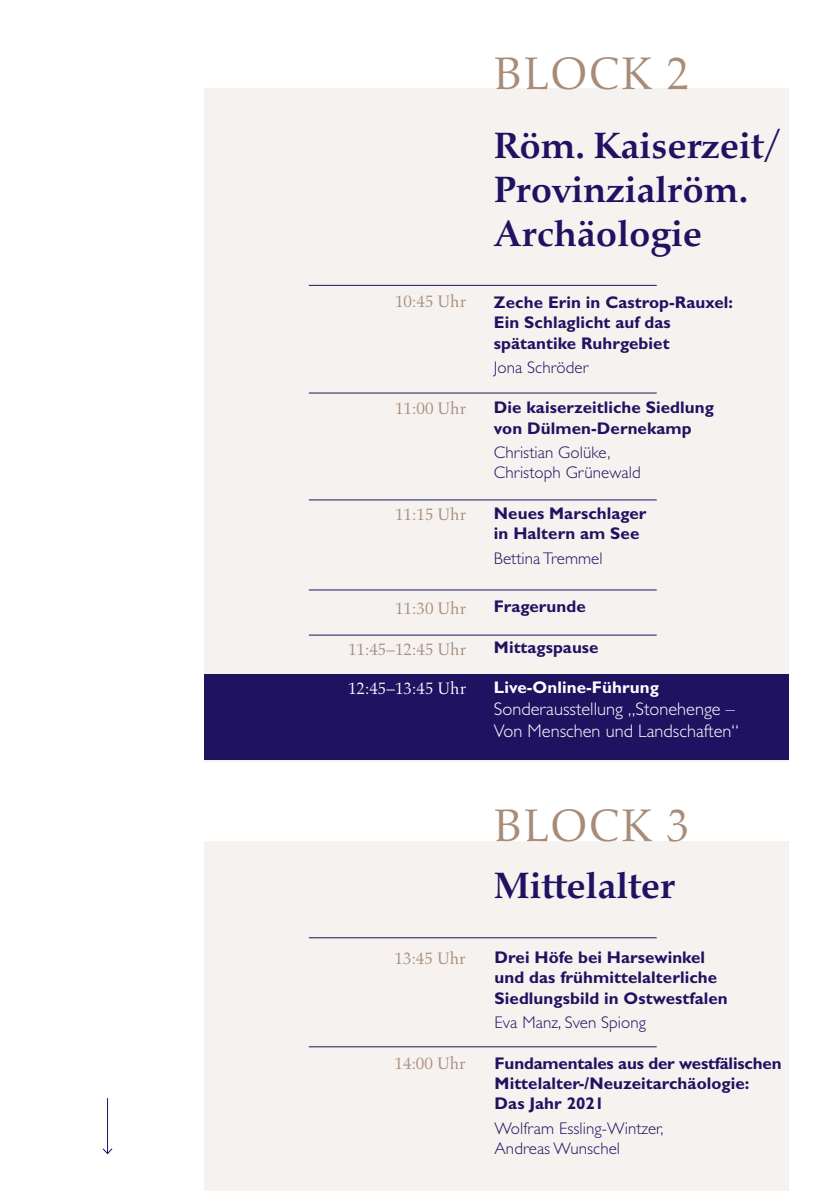
<style>
.page{position:relative;width:840px;height:1191px;background:#fff}
.page>*{position:absolute;margin:0;border:0;box-sizing:border-box;transform-origin:0 0}
.t1{font:46.6px "Aldus LT Std";letter-spacing:.03em;color:#a88c78}
.t2{font:700 36.6px/44px "Aldus Nova";color:#1f1261}
.t3{font:300 18.4px/22px "Gill Sans Std";color:#fff}
.t4{font:700 17px/20.2px "Gill Sans Std";letter-spacing:.005em;color:#1f1261}
.t5{font:300 17px/20.2px "Gill Sans Std";letter-spacing:.005em;color:#1f1261}
.t6{font:17px "Aldus LT Std";letter-spacing:.005em;color:#a88c78}
.t7{font:700 17px "Gill Sans Std";letter-spacing:.005em;color:#fff}
.t8{font:17px "Aldus LT Std";letter-spacing:.005em;color:#fff}
</style>
<div class="page">
<div style="left:204px;top:88px;width:584px;height:673px;background:#f5f2f0"></div>
<div style="left:204px;top:674px;width:584px;height:86px;background:#1f1261"></div>
<hr style="left:308px;top:285px;width:348px;height:1px;background:#1f1261">
<hr style="left:308px;top:393px;width:348px;height:1px;background:#1f1261">
<hr style="left:308px;top:499px;width:348px;height:1px;background:#1f1261">
<hr style="left:308px;top:589px;width:348px;height:1px;background:#1f1261">
<hr style="left:308px;top:635px;width:348px;height:1px;background:#1f1261">
<div style="left:204px;top:841px;width:584px;height:350px;background:#f5f2f0"></div>
<hr style="left:308px;top:937px;width:348px;height:1px;background:#1f1261">
<hr style="left:107px;top:1098px;width:1px;height:55px;background:#1f1261">
<svg style="left:102px;top:1147px;width:11px;height:7px"></svg>
<hr style="left:308px;top:1046px;width:348px;height:1px;background:#1f1261">
<p class="t6" style="left:395px;top:292px;width:73px">10:45 Uhr</p>
<p class="t6" style="left:395px;top:399px;width:73px">11:00 Uhr</p>
<p class="t6" style="left:395px;top:505px;width:73px">11:15 Uhr</p>
<p class="t6" style="left:395px;top:598px;width:73px">11:30 Uhr</p>
<p class="t6" style="left:348px;top:640px;width:120px">11:45–12:45 Uhr</p>
<p class="t8" style="left:348px;top:678px;width:120px">12:45–13:45 Uhr</p>
<h1 class="t1" style="left:493px;top:48px;width:197px">BLOCK 2</h1>
<h2 class="t2" style="left:493px;top:124px;width:288px">Röm. Kaiserzeit/<br>Provinzialröm.<br>Archäologie</h2>
<p class="t4" style="left:493px;top:292px;width:240px">Zeche Erin in Castrop-Rauxel:<br>Ein Schlaglicht auf das spätantike Ruhrgebiet</p>
<p class="t5" style="left:493px;top:357px;width:96px">Jona Schröder</p>
<p class="t4" style="left:493px;top:397px;width:221px">Die kaiserzeitliche Siedlung von Dülmen-Dernekamp</p>
<p class="t5" style="left:493px;top:442px;width:148px">Christian Golüke,<br>Christoph Grünewald</p>
<p class="t4" style="left:493px;top:503px;width:154px">Neues Marschlager in Haltern am See</p>
<p class="t5" style="left:493px;top:548px;width:110px">Bettina Tremmel</p>
<p class="t4" style="left:493px;top:596px;width:93px">Fragerunde</p>
<p class="t4" style="left:493px;top:637px;width:106px">Mittagspause</p>
<p class="t7" style="left:493px;top:677px;width:166px">Live-Online-Führung</p>
<p class="t3" style="left:493px;top:698px;width:246px">Sonderausstellung „Stonehenge –<br>Von Menschen und Landschaften“</p>
<p class="t6" style="left:394px;top:948px;width:73px">13:45 Uhr</p>
<p class="t6" style="left:394px;top:1053px;width:73px">14:00 Uhr</p>
<h1 class="t1" style="left:493px;top:799px;width:197px">BLOCK 3</h1>
<h2 class="t2" style="left:493px;top:864px;width:183px">Mittelalter</h2>
<p class="t4" style="left:494px;top:947px;width:234px">Drei Höfe bei Harsewinkel und das frühmittelalterliche<br>Siedlungsbild in Ostwestfalen</p>
<p class="t5" style="left:494px;top:1012px;width:153px">Eva Manz, Sven Spiong</p>
<p class="t4" style="left:494px;top:1052px;width:288px">Fundamentales aus der westfälischen<br>Mittelalter-/Neuzeitarchäologie:<br>Das Jahr 2021</p>
<p class="t5" style="left:494px;top:1118px;width:170px">Wolfram Essling-Wintzer,<br>Andreas Wunschel</p>
</div>
